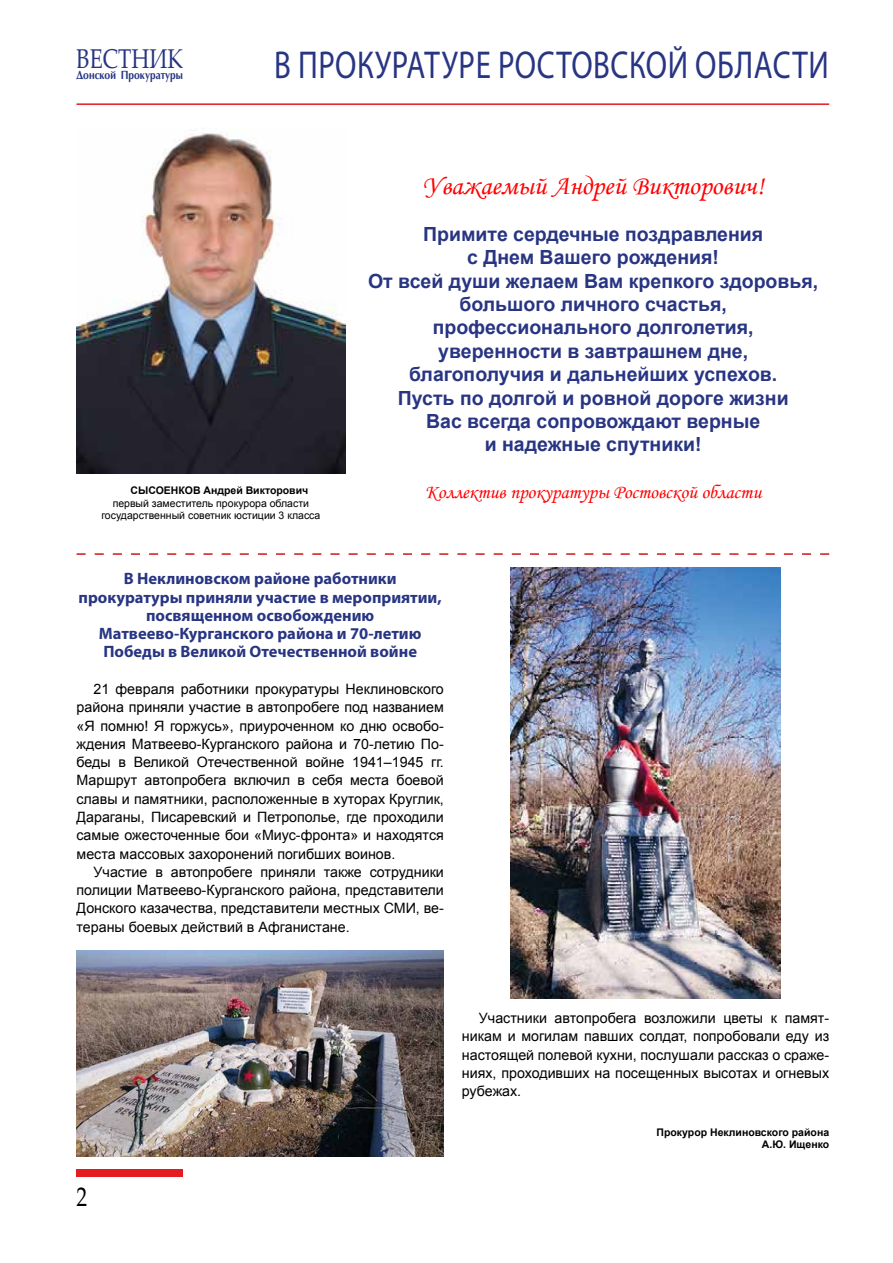
<style>
.page{position:relative;width:893px;height:1263px;background:#fff}
.page>*{position:absolute;margin:0;border:0;box-sizing:border-box;transform-origin:0 0}
.t1{font:39px "Myriad Pro";letter-spacing:.02em;color:#283583;scale:.79 1}
.t2{font:27.15px "Palatino Linotype";color:#283583;scale:.79 1}
.t3{font:27px "Monotype Corsiva";color:#f00}
.t4{font:27px "Palatino Linotype";color:#000;scale:.8 1}
.t5{font:700 19.5px/23.4px "Arial";color:#283583;text-align:center}
.t6{font:19.5px "Monotype Corsiva";color:#f00}
.t7{font:700 16.5px/18.3px "Myriad Pro";color:#283583;text-align:center}
.t8{font:14.25px/18.3px "Arial";color:#000;text-align:justify}
.t9{font:700 12.15px "AG Opus";color:#283583;scale:.83 1}
.t10{font:10.5px/12.6px "Arial";color:#000;text-align:center}
.t11{font:700 10.5px/12.6px "Arial";color:#000;text-align:right}
</style>
<div class="page">
<img style="left:77px;top:133px;width:268px;height:340px">
<svg style="left:77px;top:553px;width:752px;height:2px"></svg>
<img style="left:510px;top:568px;width:271px;height:430px">
<img style="left:77px;top:950px;width:367px;height:207px">
<hr style="left:77px;top:103px;width:752px;height:2px;background:#e41b21">
<div style="left:77px;top:1169px;width:106px;height:8px;background:#e41b21"></div>
<h2 class="t2" style="left:77px;top:40px;width:136px">ВЕСТНИК</h2>
<p class="t9" style="left:77px;top:69px;width:130px">Донской Прокуратуры</p>
<h1 class="t1" style="left:274px;top:41px;width:704px">В ПРОКУРАТУРЕ РОСТОВСКОЙ ОБЛАСТИ</h1>
<p class="t11" style="left:130px;top:484px;width:179px">СЫСОЕНКОВ Андрей Викторович</p>
<p class="t10" style="left:101px;top:496px;width:221px">первый заместитель прокурора области государственный советник юстиции 3 класса</p>
<h3 class="t3" style="left:422px;top:169px;width:343px">Уважаемый Андрей Викторович!</h3>
<p class="t5" style="left:368px;top:222px;width:452px">Примите сердечные поздравления<br>с Днем Вашего рождения!<br>От всей души желаем Вам крепкого здоровья, большого личного счастья, профессионального долголетия,<br>уверенности в завтрашнем дне,<br>благополучия и дальнейших успехов.<br>Пусть по долгой и ровной дороге жизни<br>Вас всегда сопровождают верные<br>и надежные спутники!</p>
<h3 class="t6" style="left:425px;top:480px;width:338px">Коллектив прокуратуры Ростовской области</h3>
<p class="t7" style="left:79px;top:569px;width:365px">В Неклиновском районе работники прокуратуры приняли участие в мероприятии, посвященном освобождению Матвеево-Курганского района и 70-летию Победы в Великой Отечественной войне</p>
<p class="t8" style="left:77px;top:680px;width:369px;text-indent:17px">21 февраля работники прокуратуры Неклиновского района приняли участие в автопробеге под названием «Я помню! Я горжусь», приуроченном ко дню освобо&shy;ждения Матвеево-Курганского района и 70-летию По&shy;беды в Великой Отечественной войне 1941–1945 гг.<br>Маршрут автопробега включил в себя места боевой славы и памятники, расположенные в хуторах Круглик, Дараганы, Писаревский и Петрополье, где проходили самые ожесточенные бои «Миус-фронта» и находятся места массовых захоронений погибших воинов.</p>
<p class="t8" style="left:77px;top:863px;width:369px;text-indent:17px">Участие в автопробеге приняли также сотрудники полиции Матвеево-Курганского района, представители Донского казачества, представители местных СМИ, ве&shy;тераны боевых действий в Афганистане.</p>
<h3 class="t4" style="left:77px;top:1178px;width:15px">2</h3>
<p class="t8" style="left:462px;top:1009px;width:369px;text-indent:17px">Участники автопробега возложили цветы к памят&shy;никам и могилам павших солдат, попробовали еду из настоящей полевой кухни, послушали рассказ о сраже&shy;ниях, проходивших на посещенных высотах и огневых рубежах.</p>
<p class="t11" style="left:657px;top:1126px;width:174px">Прокурор Неклиновского района<br>А.Ю. Ищенко</p>
</div>
